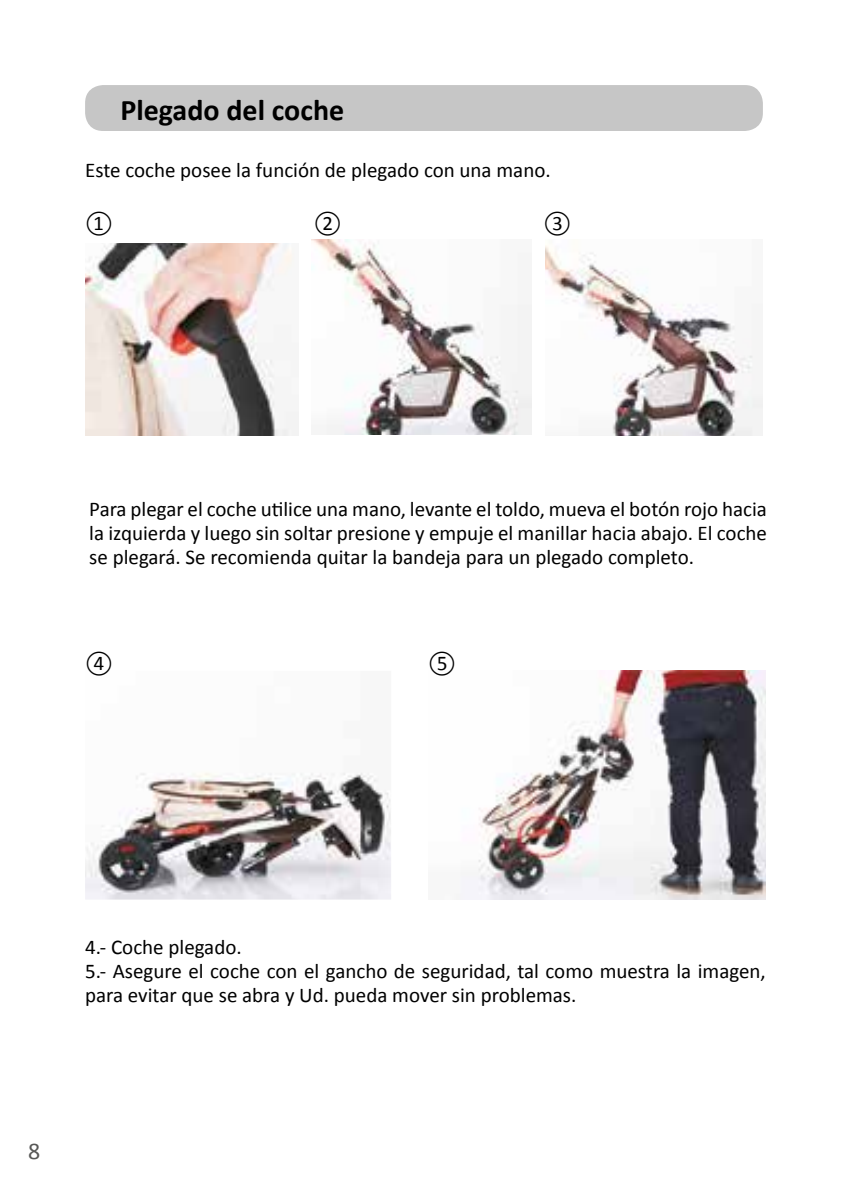
<style>
.page{position:relative;width:851px;height:1191px;background:#fff}
.page>*{position:absolute;margin:0;border:0;box-sizing:border-box;transform-origin:0 0}
.t1{font:700 30px "Calibri";color:#000}
.t2{font:24px "Calibri";color:#575756}
.t3{font:21px/24px "Calibri";color:#000;text-align:justify}
</style>
<div class="page">
<div style="left:85px;top:85px;width:677px;height:46px;background:#c6c6c6;border-radius:18px"></div>
<img style="left:85px;top:243px;width:213px;height:193px">
<img style="left:311px;top:239px;width:220px;height:196px">
<img style="left:545px;top:245px;width:217px;height:191px">
<img style="left:85px;top:772px;width:306px;height:127px">
<img style="left:460px;top:671px;width:305px;height:228px">
<h1 class="t1" style="left:120px;top:91px;width:225px">Plegado del coche</h1>
<p class="t3" style="left:85px;top:158px;width:467px">Este coche posee la función de plegado con una mano.</p>
<p class="t3" style="left:85px;top:212px;width:29px">①</p>
<p class="t3" style="left:313px;top:212px;width:29px">②</p>
<p class="t3" style="left:543px;top:212px;width:29px">③</p>
<p class="t3" style="left:89px;top:497px;width:679px">Para plegar el coche utilice una mano, levante el toldo, mueva el botón rojo hacia la izquierda y luego sin soltar presione y empuje el manillar hacia abajo. El coche se plegará. Se recomienda quitar la bandeja para un plegado completo.</p>
<p class="t3" style="left:85px;top:652px;width:29px">④</p>
<p class="t3" style="left:428px;top:652px;width:29px">⑤</p>
<p class="t3" style="left:85px;top:935px;width:682px;text-align:left">4.- Coche plegado.<br>5.- Asegure el coche con el gancho de seguridad, tal como muestra la imagen, para evitar que se abra y Ud. pueda mover sin problemas.</p>
<p class="t2" style="left:28px;top:1135px;width:14px">8</p>
</div>
